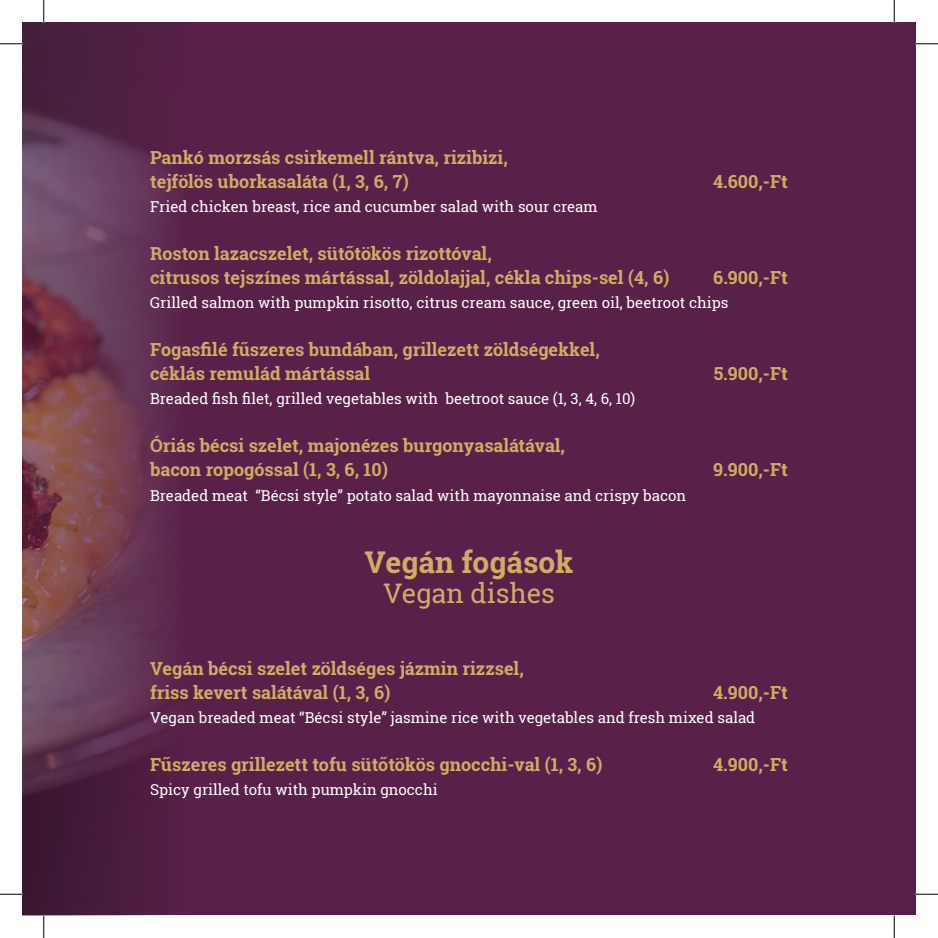
<style>
.page{position:relative;width:938px;height:938px;background:#fff}
.page>*{position:absolute;margin:0;border:0;box-sizing:border-box;transform-origin:0 0}
.t1{font:700 30px "Roboto Slab";color:#d2ab66}
.t2{font:27px "Roboto Slab";color:#d2ab66}
.t3{font:700 18px/24px "Roboto Slab";color:#d2ab66}
.t4{font:15px "Roboto Slab";color:#fff}
</style>
<div class="page">
<div style="left:22px;top:22px;width:893px;height:893px;background:#592049"></div>
<img style="left:22px;top:23px;width:148px;height:892px">
<hr style="left:43px;top:0;width:2px;height:23px;background:#fff">
<hr style="left:893px;top:0;width:2px;height:23px;background:#fff">
<svg style="left:0;top:44px;width:22px;height:1px"></svg>
<svg style="left:915px;top:44px;width:23px;height:1px"></svg>
<svg style="left:0;top:894px;width:22px;height:1px"></svg>
<svg style="left:915px;top:894px;width:23px;height:1px"></svg>
<svg style="left:44px;top:0;width:1px;height:23px"></svg>
<svg style="left:44px;top:915px;width:1px;height:23px"></svg>
<svg style="left:894px;top:0;width:1px;height:23px"></svg>
<svg style="left:894px;top:915px;width:1px;height:23px"></svg>
<p class="t3" style="left:150px;top:146px;width:359px">Pankó morzsás csirkemell rántva, rizibizi, tejfölös uborkasaláta (1, 3, 6, 7)</p>
<p class="t3" style="left:713px;top:170px;width:76px">4.600,-Ft</p>
<p class="t4" style="left:150px;top:197px;width:449px">Fried chicken breast, rice and cucumber salad with sour cream</p>
<p class="t3" style="left:150px;top:242px;width:521px">Roston lazacszelet, sütőtökös rizottóval,<br>citrusos tejszínes mártással, zöldolajjal, cékla chips-sel (4, 6)</p>
<p class="t3" style="left:713px;top:266px;width:76px">6.900,-Ft</p>
<p class="t4" style="left:150px;top:293px;width:580px">Grilled salmon with pumpkin risotto, citrus cream sauce, green oil, beetroot chips</p>
<p class="t3" style="left:150px;top:338px;width:451px">Fogasfilé fűszeres bundában, grillezett zöldségekkel, céklás remulád mártással</p>
<p class="t3" style="left:714px;top:362px;width:76px">5.900,-Ft</p>
<p class="t4" style="left:150px;top:389px;width:487px">Breaded fish filet, grilled vegetables with beetroot sauce (1, 3, 4, 6, 10)</p>
<p class="t3" style="left:150px;top:434px;width:416px">Óriás bécsi szelet, majonézes burgonyasalátával, bacon ropogóssal (1, 3, 6, 10)</p>
<p class="t4" style="left:150px;top:485px;width:538px">Breaded meat “Bécsi style” potato salad with mayonnaise and crispy bacon</p>
<h1 class="t1" style="left:365px;top:541px;width:210px">Vegán fogások</h1>
<h2 class="t2" style="left:383px;top:574px;width:173px">Vegan dishes</h2>
<p class="t3" style="left:713px;top:458px;width:76px">9.900,-Ft</p>
<p class="t3" style="left:150px;top:656px;width:375px">Vegán bécsi szelet zöldséges jázmin rizzsel, friss kevert salátával (1, 3, 6)</p>
<p class="t3" style="left:713px;top:680px;width:76px">4.900,-Ft</p>
<p class="t4" style="left:150px;top:707px;width:607px">Vegan breaded meat “Bécsi style” jasmine rice with vegetables and fresh mixed salad</p>
<p class="t3" style="left:150px;top:752px;width:454px">Fűszeres grillezett tofu sütőtökös gnocchi-val (1, 3, 6)</p>
<p class="t3" style="left:713px;top:752px;width:76px">4.900,-Ft</p>
<p class="t4" style="left:150px;top:779px;width:289px">Spicy grilled tofu with pumpkin gnocchi</p>
</div>
